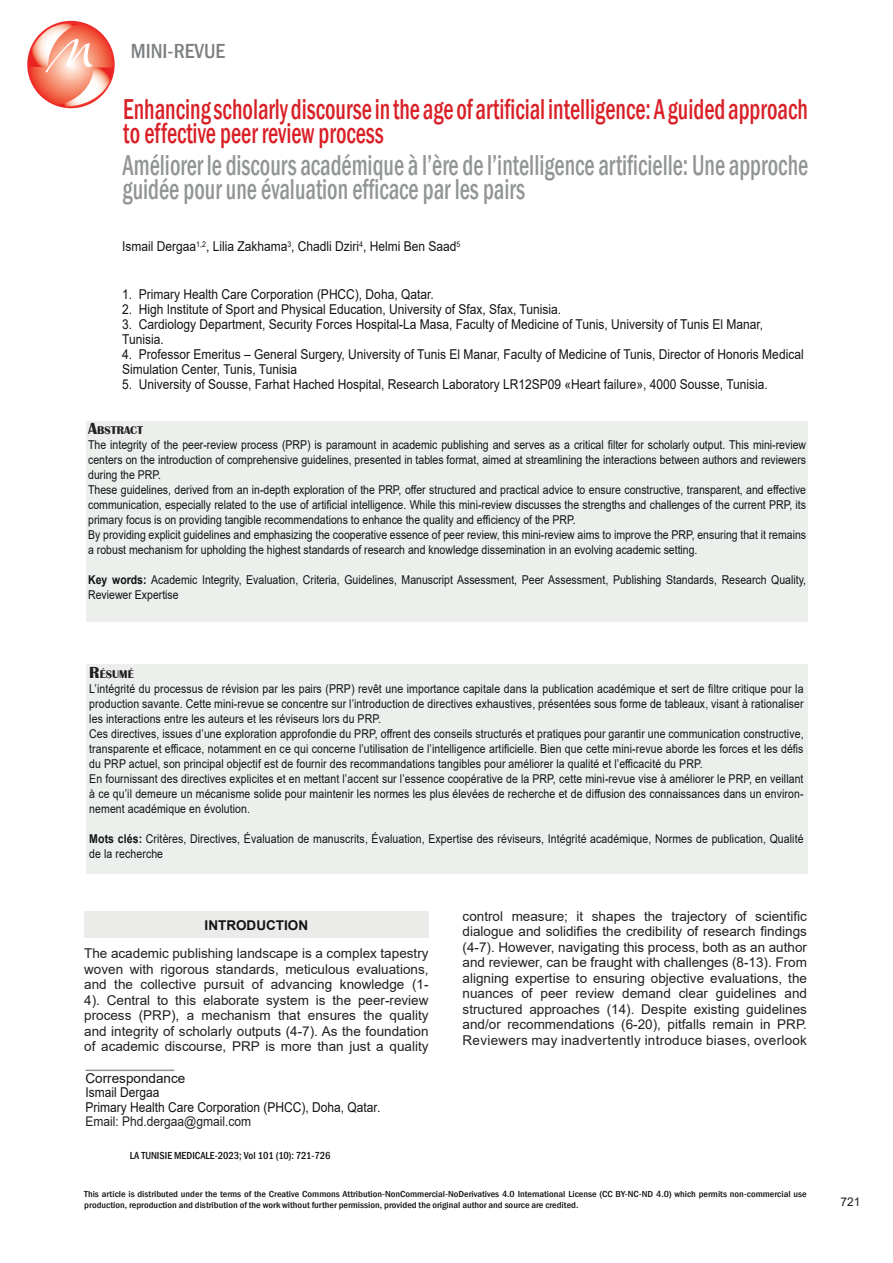
<style>
.page{position:relative;width:893px;height:1263px;background:#fff}
.page>*{position:absolute;margin:0;border:0;box-sizing:border-box;transform-origin:0 0}
.t1{font:500 condensed 29.55px/24.6px "Franklin Gothic";color:#929595;scale:.77 1}
.t2{font:500 condensed 29.55px/24.6px "Franklin Gothic";color:#d91f26;scale:.77 1}
.t3{font:500 condensed 21px "Franklin Gothic";color:#7d8082}
.t4{font:13.5px/15.6px "Arial";letter-spacing:.01em;color:#231f20;text-align:justify}
.t5{font:13.5px/15px "Arial";color:#111314;scale:.88 1}
.t6{font:13.5px "Arial";color:#111314}
.t7{font:700 13.5px "Arial";color:#111314}
.t8{font:13.35px "Arial";color:#231f20;scale:.9 1}
.t9{font:12.15px/15px "Arial";color:#111314;text-align:justify;scale:.86 1}
.t10{font:12px "Arial";color:#231f20}
.t11{font:700 11.55px "Britannic";color:#231f20}
.t12{font:500 condensed 10.5px "Franklin Gothic";color:#111314}
.t13{font:500 condensed 9px/10.8px "Franklin Gothic";color:#111314;scale:1.13 1}
.s1{font-size:16.5px}
.s2{font-weight:700}
</style>
<div class="page">
<svg style="left:27px;top:21px;width:88px;height:87px"></svg>
<svg style="left:28px;top:24px;width:85px;height:82px"></svg>
<div style="left:86px;top:422px;width:721px;height:200px;background:#edefed"></div>
<div style="left:86px;top:664px;width:722px;height:210px;background:#edefed"></div>
<hr style="left:86px;top:1069px;width:88px;height:2px;background:#939598">
<div style="left:84px;top:911px;width:345px;height:27px;background:#ebebea"></div>
<p class="t3" style="left:131px;top:37px;width:96px">MINI-REVUE</p>
<p class="t2" style="left:123px;top:96px;width:891px">Enhancing scholarly discourse in the age of artificial intelligence: A guided approach to effective peer review process</p>
<p class="t1" style="left:123px;top:152px;width:892px">Améliorer le discours académique à l’ère de l’intelligence artificielle: Une approche guidée pour une évaluation efficace par les pairs</p>
<p class="t5" style="left:122px;top:239px;width:386px">Ismail Dergaa<sup>1,2</sup>, Lilia Zakhama<sup>3</sup>, Chadli Dziri<sup>4</sup>, Helmi Ben Saad<sup>5</sup></p>
<p class="t5" style="left:122px;top:287px;width:355px">1. Primary Health Care Corporation (PHCC), Doha, Qatar.</p>
<p class="t5" style="left:122px;top:302px;width:500px">2. High Institute of Sport and Physical Education, University of Sfax, Sfax, Tunisia.</p>
<p class="t5" style="left:122px;top:317px;width:730px">3. Cardiology Department, Security Forces Hospital-La Masa, Faculty of Medicine of Tunis, University of Tunis El Manar,<br>Tunisia.</p>
<p class="t5" style="left:122px;top:347px;width:776px">4. Professor Emeritus – General Surgery, University of Tunis El Manar, Faculty of Medicine of Tunis, Director of Honoris Medical<br>Simulation Center, Tunis, Tunisia</p>
<p class="t5" style="left:122px;top:377px;width:735px">5. University of Sousse, Farhat Hached Hospital, Research Laboratory LR12SP09 «Heart failure», 4000 Sousse, Tunisia.</p>
<p class="t11" style="left:88px;top:424px;width:56px"><span class="s1">A</span>BSTRACT</p>
<p class="t9" style="left:88px;top:437px;width:836px">The integrity of the peer-review process (PRP) is paramount in academic publishing and serves as a critical filter for scholarly output. This mini-review centers on the introduction of comprehensive guidelines, presented in tables format, aimed at streamlining the interactions between authors and reviewers during the PRP.</p>
<p class="t9" style="left:88px;top:482px;width:836px">These guidelines, derived from an in-depth exploration of the PRP, offer structured and practical advice to ensure constructive, transparent, and effective communication, especially related to the use of artificial intelligence. While this mini-review discusses the strengths and challenges of the current PRP, its primary focus is on providing tangible recommendations to enhance the quality and efficiency of the PRP.</p>
<p class="t9" style="left:88px;top:527px;width:836px">By providing explicit guidelines and emphasizing the cooperative essence of peer review, this mini-review aims to improve the PRP, ensuring that it remains a robust mechanism for upholding the highest standards of research and knowledge dissemination in an evolving academic setting.</p>
<p class="t9" style="left:88px;top:572px;width:836px"><span class="s2">Key words:</span> Academic Integrity, Evaluation, Criteria, Guidelines, Manuscript Assessment, Peer Assessment, Publishing Standards, Research Quality,<br>Reviewer Expertise</p>
<p class="t11" style="left:89px;top:667px;width:46px"><span class="s1">R</span>ÉSUMÉ</p>
<p class="t9" style="left:89px;top:681px;width:832px">L’intégrité du processus de révision par les pairs (PRP) revêt une importance capitale dans la publication académique et sert de filtre critique pour la production savante. Cette mini-revue se concentre sur l’introduction de directives exhaustives, présentées sous forme de tableaux, visant à rationaliser les interactions entre les auteurs et les réviseurs lors du PRP.</p>
<p class="t9" style="left:89px;top:726px;width:832px">Ces directives, issues d’une exploration approfondie du PRP, offrent des conseils structurés et pratiques pour garantir une communication constructive, transparente et efficace, notamment en ce qui concerne l’utilisation de l’intelligence artificielle. Bien que cette mini-revue aborde les forces et les défis du PRP actuel, son principal objectif est de fournir des recommandations tangibles pour améliorer la qualité et l’efficacité du PRP.</p>
<p class="t9" style="left:89px;top:771px;width:832px">En fournissant des directives explicites et en mettant l’accent sur l’essence coopérative de la PRP, cette mini-revue vise à améliorer le PRP, en veillant à ce qu’il demeure un mécanisme solide pour maintenir les normes les plus élevées de recherche et de diffusion des connaissances dans un environ&shy;nement académique en évolution.</p>
<p class="t9" style="left:89px;top:831px;width:832px"><span class="s2">Mots clés:</span> Critères, Directives, Évaluation de manuscrits, Évaluation, Expertise des réviseurs, Intégrité académique, Normes de publication, Qualité de la recherche</p>
<p class="t7" style="left:205px;top:916px;width:105px">INTRODUCTION</p>
<p class="t4" style="left:84px;top:946px;width:346px">The academic publishing landscape is a complex tapestry woven with rigorous standards, meticulous evaluations, and the collective pursuit of advancing knowledge (1- 4). Central to this elaborate system is the peer-review process (PRP), a mechanism that ensures the quality and integrity of scholarly outputs (4-7). As the foundation of academic discourse, PRP is more than just a quality</p>
<p class="t4" style="left:463px;top:908px;width:346px">control measure; it shapes the trajectory of scientific dialogue and solidifies the credibility of research findings (4-7). However, navigating this process, both as an author and reviewer, can be fraught with challenges (8-13). From aligning expertise to ensuring objective evaluations, the nuances of peer review demand clear guidelines and structured approaches (14). Despite existing guidelines and/or recommendations (6-20), pitfalls remain in PRP.<br>Reviewers may inadvertently introduce biases, overlook</p>
<p class="t6" style="left:86px;top:1068px;width:101px">Correspondance</p>
<p class="t5" style="left:86px;top:1085px;width:86px">Ismail Dergaa</p>
<p class="t5" style="left:86px;top:1100px;width:336px">Primary Health Care Corporation (PHCC), Doha, Qatar.</p>
<p class="t8" style="left:86px;top:1112px;width:185px">Email: Phd.dergaa@gmail.com</p>
<p class="t12" style="left:130px;top:1148px;width:202px">LA TUNISIE MEDICALE-2023; Vol 101 (10): 721-726</p>
<p class="t13" style="left:84px;top:1188px;width:641px">This article is distributed under the terms of the Creative Commons Attribution-NonCommercial-NoDerivatives 4.0 International License (CC BY-NC-ND 4.0) which permits non-commercial use production, reproduction and distribution of the work without further permission, provided the original author and source are credited.</p>
<p class="t10" style="left:840px;top:1194px;width:22px">721</p>
</div>
